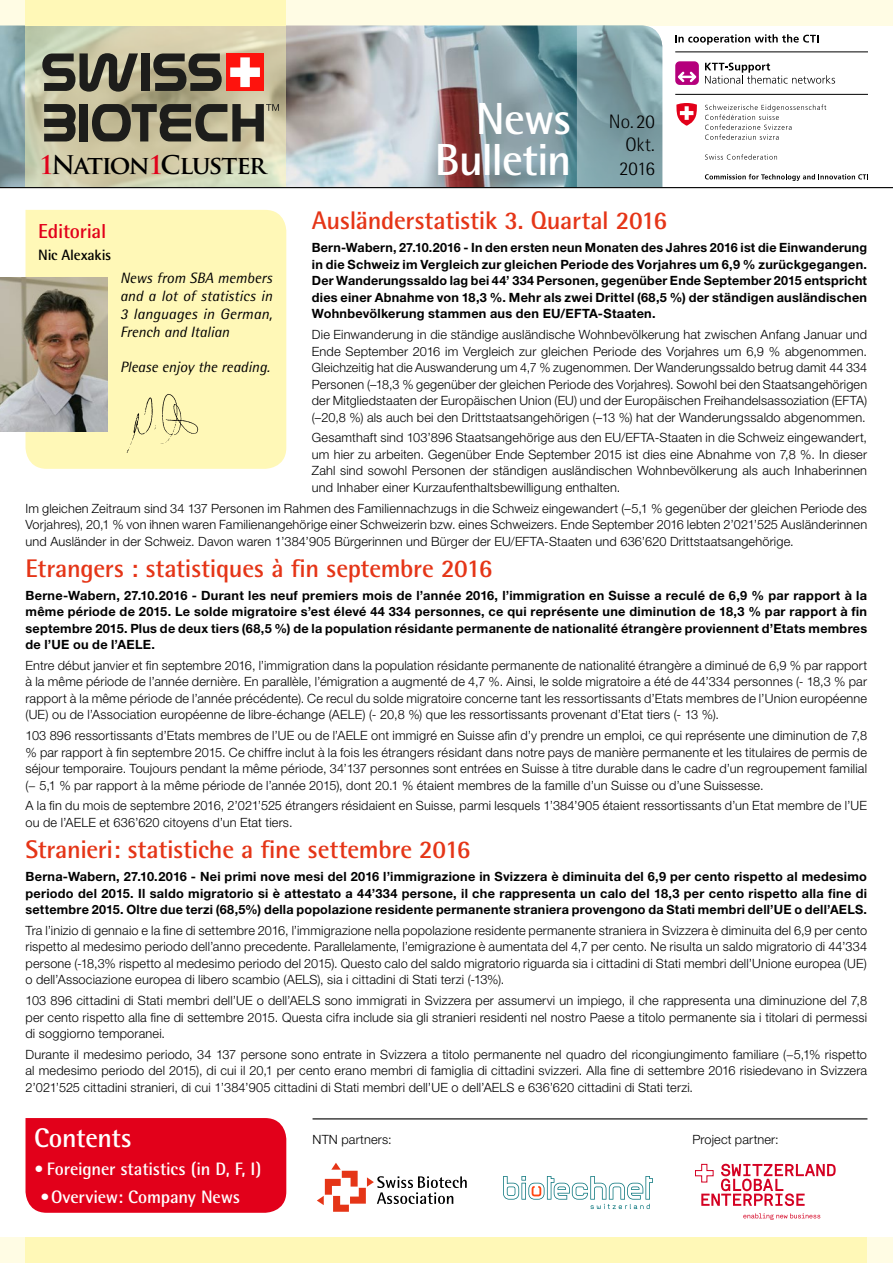
<style>
.page{position:relative;width:893px;height:1263px;background:#fff}
.page>*{position:absolute;margin:0;border:0;box-sizing:border-box;transform-origin:0 0}
.t1{font:700 45px/40.5px "Rotis Semi Sans";letter-spacing:-.025em;color:#fff;text-align:right}
.t2{font:700 27px "Rotis Semi Sans";letter-spacing:-.01em;color:#fff}
.t3{font:700 25.5px "Rotis Semi Sans";letter-spacing:-.015em;color:#e53517}
.t4{font:700 25.05px "Trajan Pro";letter-spacing:-.06em;color:#000}
.t5{font:700 20.25px "Rotis Semi Sans";letter-spacing:-.015em;color:#e2001a}
.t6{font:300 19.5px/23.4px "Rotis Semi Sans";letter-spacing:-.005em;color:#000;text-align:right}
.t7{font:700 18px "Rotis Semi Sans";letter-spacing:-.01em;color:#fff}
.t8{font:italic 15px/18px "Rotis Semi Sans";color:#000;text-align:justify}
.t9{font:700 15px "Rotis Semi Sans";letter-spacing:-.02em;color:#000}
.t10{font:300 12.75px/16.5px "Helvetica Neue LT Std";letter-spacing:.015em;color:#000;text-align:justify}
.t11{font:700 12.75px/16.5px "Helvetica Neue LT Std";letter-spacing:.02em;color:#000;text-align:justify}
.s1{color:#e2001a}
</style>
<div class="page">
<div style="left:0;top:0;width:893px;height:26px;background:#fffce4"></div>
<div style="left:0;top:1237px;width:893px;height:26px;background:#fffce4"></div>
<img style="left:0;top:26px;width:577px;height:161px">
<div style="left:26px;top:0;width:260px;height:26px;background:#fff8b7"></div>
<div style="left:26px;top:1237px;width:841px;height:26px;background:#fff8b7"></div>
<svg style="left:26px;top:26px;width:260px;height:161px;background:#cecbaa"></svg>
<svg style="left:577px;top:26px;width:85px;height:161px;background:#83a3a9"></svg>
<div style="left:226px;top:53px;width:38px;height:38px;background:#fe130d"></div>
<svg style="left:230px;top:57px;width:30px;height:30px"></svg>
<svg style="left:42px;top:53px;width:96px;height:39px;background:#6c6a59"></svg>
<div style="left:141px;top:53px;width:8px;height:38px;background:#1d1d1b"></div>
<svg style="left:153px;top:53px;width:69px;height:38px;background:#5c5849"></svg>
<svg style="left:44px;top:104px;width:32px;height:37px"></svg>
<div style="left:79px;top:104px;width:9px;height:37px;background:#1d1d1b"></div>
<svg style="left:92px;top:104px;width:187px;height:37px;background:#736f5c"></svg>
<div style="left:675px;top:61px;width:24px;height:24px;background:#b5007c;border-radius:4px"></div>
<svg style="left:678px;top:72px;width:18px;height:10px"></svg>
<svg style="left:705px;top:63px;width:130px;height:21px"></svg>
<svg style="left:675px;top:34px;width:144px;height:11px"></svg>
<svg style="left:705px;top:154px;width:72px;height:6px"></svg>
<svg style="left:705px;top:174px;width:163px;height:7px"></svg>
<svg style="left:705px;top:104px;width:121px;height:36px"></svg>
<svg style="left:676px;top:103px;width:21px;height:23px"></svg>
<hr style="left:675px;top:52px;width:193px;height:1px;background:#000">
<hr style="left:675px;top:94px;width:193px;height:1px;background:#000">
<hr style="left:0;top:187px;width:893px;height:1px;background:#000">
<hr style="left:313px;top:1118px;width:554px;height:1px;background:#000">
<div style="left:26px;top:210px;width:260px;height:259px;background:#fff8b7"></div>
<img style="left:120px;top:392px;width:81px;height:61px">
<img style="left:0;top:277px;width:107px;height:154px">
<svg style="left:317px;top:1163px;width:150px;height:49px"></svg>
<svg style="left:503px;top:1176px;width:150px;height:33px"></svg>
<div style="left:26px;top:1118px;width:260px;height:95px;background:#e2001a"></div>
<svg style="left:743px;top:1213px;width:77px;height:7px"></svg>
<svg style="left:695px;top:1164px;width:141px;height:42px"></svg>
<h1 class="t1" style="left:435px;top:98px;width:138px">News<br>Bulletin</h1>
<h3 class="t6" style="left:609px;top:110px;width:47px">No. 20<br>Okt.</h3>
<h3 class="t4" style="left:39px;top:149px;width:229px"><span class="s1">1</span>Nation<span class="s1">1</span>Cluster</h3>
<h3 class="t6" style="left:619px;top:157px;width:37px">2016</h3>
<h3 class="t3" style="left:312px;top:205px;width:357px">Ausländerstatistik 3. Quartal 2016</h3>
<p class="t11" style="left:312px;top:239px;width:557px">Bern-Wabern, 27.10.2016 - In den ersten neun Monaten des Jahres 2016 ist die Einwanderung in die Schweiz im Vergleich zur gleichen Periode des Vorjahres um 6,9 % zurückgegangen.<br>Der Wanderungssaldo lag bei 44’ 334 Personen, gegenüber Ende September 2015 entspricht dies einer Abnahme von 18,3 %. Mehr als zwei Drittel (68,5 %) der ständigen ausländischen Wohnbevölkerung stammen aus den EU/EFTA-Staaten.</p>
<p class="t10" style="left:312px;top:326px;width:557px">Die Einwanderung in die ständige ausländische Wohnbevölkerung hat zwischen Anfang Januar und Ende September 2016 im Vergleich zur gleichen Periode des Vorjahres um 6,9 % abgenommen.<br>Gleichzeitig hat die Auswanderung um 4,7 % zugenommen. Der Wanderungssaldo betrug damit 44 334<br>Personen (–18,3 % gegenüber der gleichen Periode des Vorjahres). Sowohl bei den Staatsangehörigen der Mitgliedstaaten der Europäischen Union (EU) und der Europäischen Freihandelsassoziation (EFTA) (–20,8 %) als auch bei den Drittstaatsangehörigen (–13 %) hat der Wanderungssaldo abgenommen.</p>
<p class="t10" style="left:312px;top:429px;width:557px">Gesamthaft sind 103’896 Staatsangehörige aus den EU/EFTA-Staaten in die Schweiz eingewandert, um hier zu arbeiten. Gegenüber Ende September 2015 ist dies eine Abnahme von 7,8 %. In dieser Zahl sind sowohl Personen der ständigen ausländischen Wohnbevölkerung als auch Inhaberinnen und Inhaber einer Kurzaufenthaltsbewilligung enthalten.</p>
<p class="t10" style="left:26px;top:499px;width:843px">Im gleichen Zeitraum sind 34 137 Personen im Rahmen des Familiennachzugs in die Schweiz eingewandert (–5,1 % gegenüber der gleichen Periode des Vorjahres), 20,1 % von ihnen waren Familienangehörige einer Schweizerin bzw. eines Schweizers. Ende September 2016 lebten 2’021’525 Ausländerinnen und Ausländer in der Schweiz. Davon waren 1’384’905 Bürgerinnen und Bürger der EU/EFTA-Staaten und 636’620 Drittstaatsangehörige.</p>
<h3 class="t3" style="left:26px;top:552px;width:468px">Etrangers : statistiques à fin septembre 2016</h3>
<p class="t11" style="left:26px;top:587px;width:843px">Berne-Wabern, 27.10.2016 - Durant les neuf premiers mois de l’année 2016, l’immigration en Suisse a reculé de 6,9 % par rapport à la même période de 2015. Le solde migratoire s’est élevé 44 334 personnes, ce qui représente une diminution de 18,3 % par rapport à fin septembre 2015. Plus de deux tiers (68,5 %) de la population résidante permanente de nationalité étrangère proviennent d’Etats membres de l’UE ou de l’AELE.</p>
<p class="t10" style="left:26px;top:657px;width:843px">Entre début janvier et fin septembre 2016, l’immigration dans la population résidante permanente de nationalité étrangère a diminué de 6,9 % par rapport à la même période de l’année dernière. En parallèle, l’émigration a augmenté de 4,7 %. Ainsi, le solde migratoire a été de 44’334 personnes (- 18,3 % par rapport à la même période de l’année précédente). Ce recul du solde migratoire concerne tant les ressortissants d’Etats membres de l’Union européenne (UE) ou de l’Association européenne de libre-échange (AELE) (- 20,8 %) que les ressortissants provenant d’Etat tiers (- 13 %).</p>
<p class="t10" style="left:26px;top:727px;width:843px">103 896 ressortissants d’Etats membres de l’UE ou de l’AELE ont immigré en Suisse afin d’y prendre un emploi, ce qui représente une diminution de 7,8 % par rapport à fin septembre 2015. Ce chiffre inclut à la fois les étrangers résidant dans notre pays de manière permanente et les titulaires de permis de séjour temporaire. Toujours pendant la même période, 34’137 personnes sont entrées en Suisse à titre durable dans le cadre d’un regroupement familial (− 5,1 % par rapport à la même période de l’année 2015), dont 20.1 % étaient membres de la famille d’un Suisse ou d’une Suissesse.</p>
<p class="t10" style="left:26px;top:797px;width:843px">A la fin du mois de septembre 2016, 2’021’525 étrangers résidaient en Suisse, parmi lesquels 1’384’905 étaient ressortissants d’un Etat membre de l’UE ou de l’AELE et 636’620 citoyens d’un Etat tiers.</p>
<h3 class="t3" style="left:26px;top:834px;width:447px">Stranieri: statistiche a fine settembre 2016</h3>
<p class="t11" style="left:26px;top:868px;width:843px">Berna-Wabern, 27.10.2016 - Nei primi nove mesi del 2016 l’immigrazione in Svizzera è diminuita del 6,9 per cento rispetto al medesimo periodo del 2015. Il saldo migratorio si è attestato a 44’334 persone, il che rappresenta un calo del 18,3 per cento rispetto alla fine di settembre 2015. Oltre due terzi (68,5%) della popolazione residente permanente straniera provengono da Stati membri dell’UE o dell’AELS.</p>
<p class="t10" style="left:26px;top:922px;width:843px">Tra l’inizio di gennaio e la fine di settembre 2016, l’immigrazione nella popolazione residente permanente straniera in Svizzera è diminuita del 6,9 per cento rispetto al medesimo periodo dell’anno precedente. Parallelamente, l’emigrazione è aumentata del 4,7 per cento. Ne risulta un saldo migratorio di 44’334 persone (-18,3% rispetto al medesimo periodo del 2015). Questo calo del saldo migratorio riguarda sia i cittadini di Stati membri dell’Unione europea (UE) o dell’Associazione europea di libero scambio (AELS), sia i cittadini di Stati terzi (-13%).</p>
<p class="t10" style="left:26px;top:992px;width:843px">103 896 cittadini di Stati membri dell’UE o dell’AELS sono immigrati in Svizzera per assumervi un impiego, il che rappresenta una diminuzione del 7,8 per cento rispetto alla fine di settembre 2015. Questa cifra include sia gli stranieri residenti nel nostro Paese a titolo permanente sia i titolari di permessi di soggiorno temporanei.</p>
<p class="t10" style="left:26px;top:1046px;width:843px">Durante il medesimo periodo, 34 137 persone sono entrate in Svizzera a titolo permanente nel quadro del ricongiungimento familiare (−5,1% rispetto al medesimo periodo del 2015), di cui il 20,1 per cento erano membri di famiglia di cittadini svizzeri. Alla fine di settembre 2016 risiedevano in Svizzera 2’021’525 cittadini stranieri, di cui 1’384’905 cittadini di Stati membri dell’UE o dell’AELS e 636’620 cittadini di Stati terzi.</p>
<h3 class="t5" style="left:38px;top:219px;width:70px">Editorial</h3>
<p class="t9" style="left:38px;top:246px;width:75px">Nic Alexakis</p>
<p class="t8" style="left:120px;top:268px;width:154px">News from SBA members and a lot of statistics in 3 languages in German, French and Italian</p>
<p class="t8" style="left:120px;top:357px;width:151px">Please enjoy the reading.</p>
<h2 class="t2" style="left:34px;top:1121px;width:99px">Contents</h2>
<p class="t10" style="left:313px;top:1131px;width:81px">NTN partners:</p>
<p class="t10" style="left:692px;top:1131px;width:88px">Project partner:</p>
<h3 class="t7" style="left:34px;top:1158px;width:229px">• Foreigner statistics (in D, F, I)</h3>
<h3 class="t7" style="left:40px;top:1186px;width:201px">•Overview: Company News</h3>
</div>
